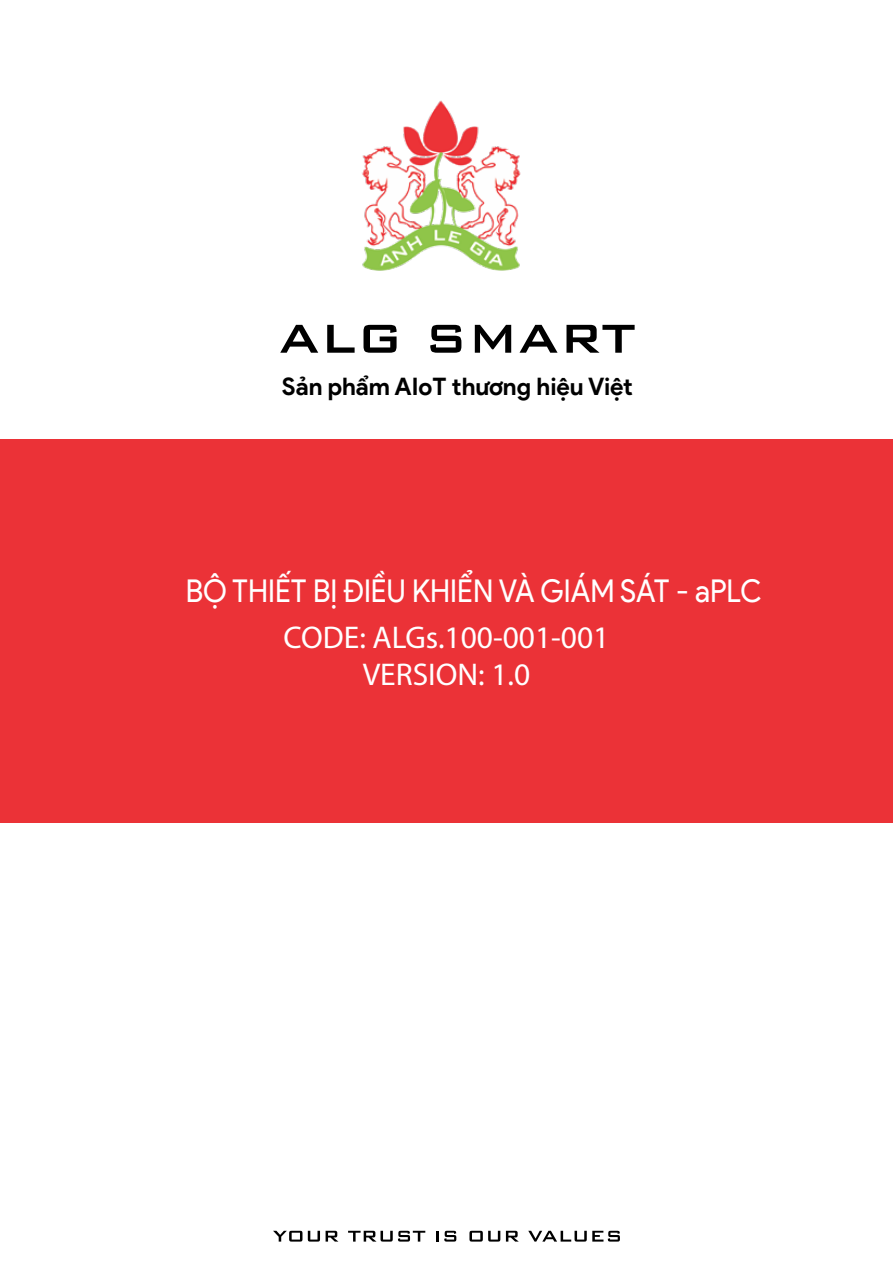
<style>
.page{position:relative;width:893px;height:1263px;background:#fff}
.page>*{position:absolute;margin:0;border:0;box-sizing:border-box;transform-origin:0 0}
.t1{font:31.5px "SVN Product Sans";color:#fff;scale:.93 1}
.t2{font:31.5px/37.8px "Myriad Pro";color:#fff;text-align:center}
.t3{font:700 24.15px "SVN Product Sans";color:#000}
</style>
<div class="page">
<div style="left:0;top:440px;width:892px;height:383px;background:#eb3237"></div>
<svg style="left:273px;top:1231px;width:29px;height:10px"></svg>
<svg style="left:308px;top:1231px;width:12px;height:10px"></svg>
<svg style="left:326px;top:1231px;width:12px;height:10px"></svg>
<svg style="left:348px;top:1231px;width:77px;height:10px"></svg>
<svg style="left:436px;top:1231px;width:20px;height:10px"></svg>
<svg style="left:469px;top:1231px;width:31px;height:10px"></svg>
<svg style="left:506px;top:1231px;width:12px;height:10px"></svg>
<svg style="left:528px;top:1231px;width:92px;height:10px"></svg>
<img style="left:362px;top:100px;width:159px;height:171px">
<svg style="left:280px;top:325px;width:38px;height:28px"></svg>
<svg style="left:327px;top:325px;width:28px;height:28px"></svg>
<svg style="left:363px;top:325px;width:34px;height:28px"></svg>
<svg style="left:430px;top:325px;width:31px;height:28px"></svg>
<svg style="left:475px;top:325px;width:36px;height:28px"></svg>
<svg style="left:519px;top:325px;width:39px;height:28px"></svg>
<svg style="left:566px;top:325px;width:69px;height:28px"></svg>
<p class="t3" style="left:282px;top:369px;width:352px">Sản phẩm AIoT thương hiệu Việt</p>
<p class="t1" style="left:186px;top:569px;width:621px">BỘ THIẾT BỊ ĐIỀU KHIỂN VÀ GIÁM SÁT - aPLC</p>
<p class="t2" style="left:284px;top:618px;width:327px">CODE: ALGs.100-001-001<br>VERSION: 1.0</p>
</div>
